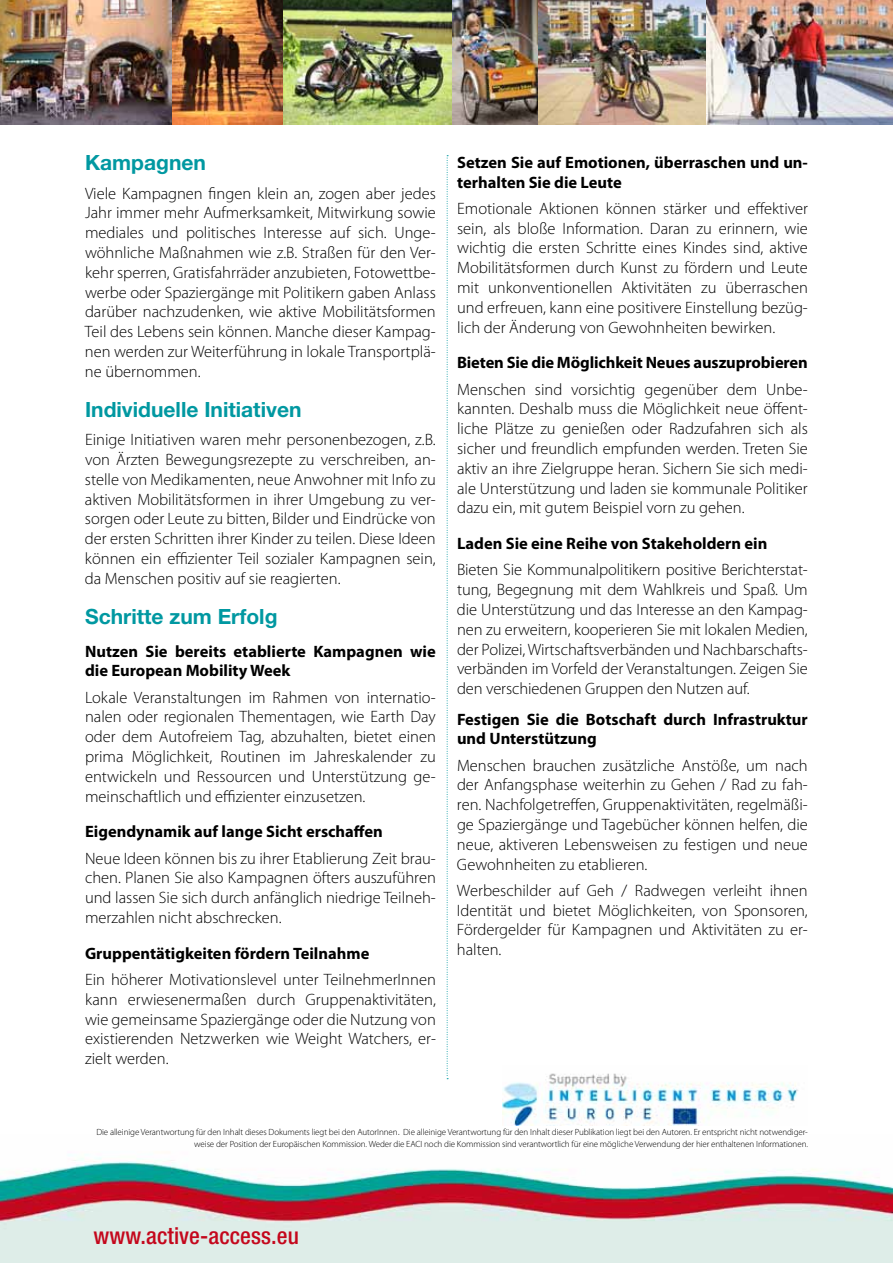
<style>
.page{position:relative;width:893px;height:1263px;background:#fff}
.page>*{position:absolute;margin:0;border:0;box-sizing:border-box;transform-origin:0 0}
.t1{font:500 condensed 23.25px "Helvetica Neue LT Pro";letter-spacing:.005em;color:#c4071c}
.t2{font:700 21px "Helvetica Neue LT Pro";color:#0098a1}
.t3{font:300 16.5px/19.8px "Myriad Pro";color:#000;text-align:justify}
.t4{font:700 16.5px/19.8px "Myriad Pro";color:#000}
.t5{font:300 9px/12px "Myriad Pro";letter-spacing:-.01em;color:#000;text-align:right}
.s1{font-family:"Helvetica Neue LT Pro";font-weight:100;font-size:10.5px}
</style>
<div class="page">
<img style="left:0;top:1155px;width:893px;height:108px">
<img style="left:503px;top:1073px;width:295px;height:53px">
<svg style="left:447px;top:155px;width:1px;height:924px"></svg>
<img style="left:171px;top:0;width:282px;height:124px">
<img style="left:453px;top:0;width:440px;height:124px">
<img style="left:0;top:0;width:171px;height:124px">
<p class="t2" style="left:85px;top:150px;width:122px">Kampagnen</p>
<p class="t3" style="left:85px;top:184px;width:352px">Viele Kampagnen fingen klein an, zogen aber jedes Jahr immer mehr Aufmerksamkeit, Mitwirkung sowie mediales und politisches Interesse auf sich. Unge&shy;wöhnliche Maßnahmen wie z.B. Straßen für den Ver&shy;kehr sperren, Gratisfahrräder anzubieten, Fotowettbe&shy;werbe oder Spaziergänge mit Politikern gaben Anlass darüber nachzudenken, wie aktive Mobilitätsformen Teil des Lebens sein können. Manche dieser Kampag&shy;nen werden zur Weiterführung in lokale Transportplä&shy;ne übernommen.</p>
<p class="t2" style="left:85px;top:396px;width:218px">Individuelle Initiativen</p>
<p class="t3" style="left:85px;top:430px;width:352px">Einige Initiativen waren mehr personenbezogen, z.B. von Ärzten Bewegungsrezepte zu verschreiben, an&shy;stelle von Medikamenten, neue Anwohner mit Info zu aktiven Mobilitätsformen in ihrer Umgebung zu ver&shy;sorgen oder Leute zu bitten, Bilder und Eindrücke von der ersten Schritten ihrer Kinder zu teilen. Diese Ideen können ein effizienter Teil sozialer Kampagnen sein, da Menschen positiv auf sie reagierten.</p>
<p class="t2" style="left:85px;top:603px;width:194px">Schritte zum Erfolg</p>
<p class="t4" style="left:85px;top:641px;width:352px">Nutzen Sie bereits etablierte Kampagnen wie die European Mobility Week</p>
<p class="t3" style="left:85px;top:687px;width:352px">Lokale Veranstaltungen im Rahmen von internatio&shy;nalen oder regionalen Thementagen, wie Earth Day oder dem Autofreiem Tag, abzuhalten, bietet einen prima Möglichkeit, Routinen im Jahreskalender zu entwickeln und Ressourcen und Unterstützung ge&shy;meinschaftlich und effizienter einzusetzen.</p>
<p class="t4" style="left:85px;top:822px;width:299px">Eigendynamik auf lange Sicht erschaffen</p>
<p class="t3" style="left:85px;top:848px;width:352px">Neue Ideen können bis zu ihrer Etablierung Zeit brau&shy;chen. Planen Sie also Kampagnen öfters auszuführen und lassen Sie sich durch anfänglich niedrige Teilneh&shy;merzahlen nicht abschrecken.</p>
<p class="t4" style="left:85px;top:943px;width:286px">Gruppentätigkeiten fördern Teilnahme</p>
<p class="t3" style="left:85px;top:970px;width:352px">Ein höherer Motivationslevel unter TeilnehmerInnen kann erwiesenermaßen durch Gruppenaktivitäten, wie gemeinsame Spaziergänge oder die Nutzung von existierenden Netzwerken wie Weight Watchers, er&shy;zielt werden.</p>
<p class="t4" style="left:457px;top:153px;width:352px">Setzen Sie auf Emotionen, überraschen und un&shy;terhalten Sie die Leute</p>
<p class="t3" style="left:457px;top:199px;width:352px">Emotionale Aktionen können stärker und effektiver sein, als bloße Information. Daran zu erinnern, wie wichtig die ersten Schritte eines Kindes sind, aktive Mobilitätsformen durch Kunst zu fördern und Leute mit unkonventionellen Aktivitäten zu überraschen und erfreuen, kann eine positivere Einstellung bezüg&shy;lich der Änderung von Gewohnheiten bewirken.</p>
<p class="t4" style="left:457px;top:353px;width:352px">Bieten Sie die Möglichkeit Neues auszuprobieren</p>
<p class="t3" style="left:457px;top:379px;width:352px">Menschen sind vorsichtig gegenüber dem Unbe&shy;kannten. Deshalb muss die Möglichkeit neue öffent&shy;liche Plätze zu genießen oder Radzufahren sich als sicher und freundlich empfunden werden. Treten Sie aktiv an ihre Zielgruppe heran. Sichern Sie sich medi&shy;ale Unterstützung und laden sie kommunale Politiker dazu ein, mit gutem Beispiel vorn zu gehen.</p>
<p class="t4" style="left:457px;top:534px;width:312px">Laden Sie eine Reihe von Stakeholdern ein</p>
<p class="t3" style="left:457px;top:560px;width:352px">Bieten Sie Kommunalpolitikern positive Berichterstat&shy;tung, Begegnung mit dem Wahlkreis und Spaß. Um die Unterstützung und das Interesse an den Kampag&shy;nen zu erweitern, kooperieren Sie mit lokalen Medien, der Polizei, Wirtschaftsverbänden und Nachbarschafts&shy;verbänden im Vorfeld der Veranstaltungen. Zeigen Sie den verschiedenen Gruppen den Nutzen auf.</p>
<p class="t4" style="left:457px;top:709px;width:352px">Festigen Sie die Botschaft durch Infrastruktur und Unterstützung</p>
<p class="t3" style="left:457px;top:755px;width:352px">Menschen brauchen zusätzliche Anstöße, um nach der Anfangsphase weiterhin zu Gehen / Rad zu fah&shy;ren. Nachfolgetreffen, Gruppenaktivitäten, regelmäßi&shy;ge Spaziergänge und Tagebücher können helfen, die neue, aktiveren Lebensweisen zu festigen und neue Gewohnheiten zu etablieren.</p>
<p class="t3" style="left:457px;top:881px;width:352px">Werbeschilder auf Geh / Radwegen verleiht ihnen Identität und bietet Möglichkeiten, von Sponsoren, Fördergelder für Kampagnen und Aktivitäten zu er&shy;halten.</p>
<p class="t5" style="left:96px;top:1126px;width:713px">Die alleinige Verantwortung für den Inhalt dieses Dokuments liegt bei den AutorInnen<span class="s1">.</span> Die alleinige Verantwortung für den Inhalt dieser Publikation liegt bei den Autoren. Er entspricht nicht notwendiger&shy;weise der Position der Europäischen Kommission. Weder die EACI noch die Kommission sind verantwortlich für eine mögliche Verwendung der hier enthaltenen Informationen.</p>
<h1 class="t1" style="left:94px;top:1222px;width:207px">www.active-access.eu</h1>
</div>
